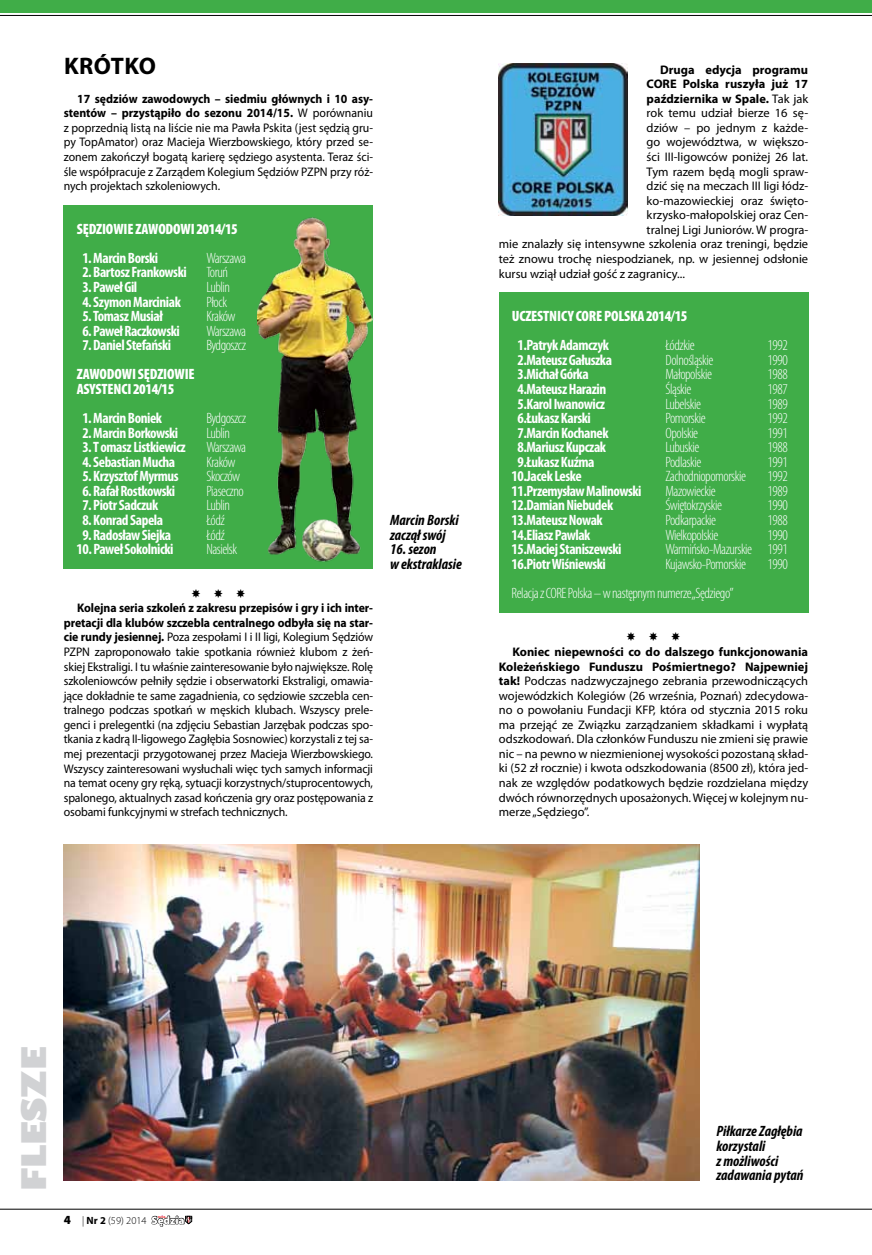
<style>
.page{position:relative;width:872px;height:1255px;background:#fff}
.page>*{position:absolute;margin:0;border:0;box-sizing:border-box;transform-origin:0 0}
.t1{font:800 33px "Gill Sans";color:#d1d2d4}
.t2{font:700 24px "Myriad Pro";letter-spacing:.015em;color:#000}
.t3{font:700 condensed 15px "Myriad Pro";letter-spacing:-.03em;color:#fff}
.t4{font:300 condensed 15px "Myriad Pro";letter-spacing:-.03em;color:#fff}
.t5{font:italic 700 condensed 15px/14.5px "Myriad Pro";color:#000}
.t6{font:900 condensed 15px/14.5px "Myriad Pro";letter-spacing:-.01em;color:#fff}
.t7{font:12.45px/14.5px "Myriad Pro";color:#000;text-align:justify;scale:.95 1}
.t8{font:12.45px/14.5px "Myriad Pro";color:#000;text-align:justify}
.t9{font:700 12.45px "Myriad Pro";color:#000}
.t10{font:300 10.5px "Myriad Pro";color:#000}
.s1{font-weight:700}
.s2{font-weight:400}
.s3{font-weight:900;font-size:12.45px}
.s4{font-weight:900;font-size:10.95px;color:#fff}
</style>
<div class="page">
<hr style="left:0;top:1208px;width:872px;height:1px;background:#000">
<hr style="left:0;top:15px;width:872px;height:1px;background:#000">
<div style="left:0;top:0;width:872px;height:13px;background:#40ad48"></div>
<svg style="left:152px;top:1215px;width:40px;height:11px"></svg>
<div style="left:499px;top:292px;width:309px;height:320px;background:#40ad48"></div>
<div style="left:64px;top:205px;width:309px;height:363px;background:#40ad48"></div>
<img style="left:64px;top:844px;width:635px;height:336px">
<img style="left:499px;top:63px;width:128px;height:153px">
<img style="left:257px;top:217px;width:117px;height:345px">
<h2 class="t2" style="left:64px;top:50px;width:94px">KRÓTKO</h2>
<p class="t7" style="left:64px;top:91px;width:327px;text-indent:14px"><span class="s1">17 sędziów zawodowych – siedmiu głównych i 10 asy&shy;stentów – przystąpiło do sezonu 2014/15.</span> W porównaniu z poprzednią listą na liście nie ma Pawła Pskita (jest sędzią gru&shy;py TopAmator) oraz Macieja Wierzbowskiego, który przed se&shy;zonem zakończył bogatą karierę sędziego asystenta. Teraz ści&shy;śle współpracuje z Zarządem Kolegium Sędziów PZPN przy róż&shy;nych projektach szkoleniowych.</p>
<p class="t6" style="left:77px;top:221px;width:163px">SĘDZIOWIE ZAWODOWI 2014/15</p>
<p class="t3" style="left:82px;top:248px;width:77px">1. Marcin Borski</p>
<p class="t4" style="left:206px;top:249px;width:41px">Warszawa</p>
<p class="t3" style="left:82px;top:263px;width:106px">2. Bartosz Frankowski</p>
<p class="t4" style="left:206px;top:264px;width:23px">Toruń</p>
<p class="t3" style="left:82px;top:278px;width:56px">3. Paweł Gil</p>
<p class="t4" style="left:206px;top:278px;width:25px">Lublin</p>
<p class="t3" style="left:82px;top:292px;width:100px">4. Szymon Marciniak</p>
<p class="t4" style="left:206px;top:293px;width:22px">Płock</p>
<p class="t3" style="left:82px;top:307px;width:82px">5. Tomasz Musiał</p>
<p class="t4" style="left:206px;top:307px;width:31px">Kraków</p>
<p class="t3" style="left:82px;top:321px;width:99px">6. Paweł Raczkowski</p>
<p class="t4" style="left:206px;top:322px;width:41px">Warszawa</p>
<p class="t3" style="left:82px;top:336px;width:90px">7. Daniel Stefański</p>
<p class="t4" style="left:206px;top:336px;width:41px">Bydgoszcz</p>
<p class="t6" style="left:77px;top:366px;width:120px">ZAWODOWI SĘDZIOWIE<br>ASYSTENCI 2014/15</p>
<p class="t3" style="left:82px;top:408px;width:81px">1. Marcin Boniek</p>
<p class="t4" style="left:206px;top:409px;width:41px">Bydgoszcz</p>
<p class="t3" style="left:82px;top:423px;width:97px">2. Marcin Borkowski</p>
<p class="t4" style="left:206px;top:424px;width:25px">Lublin</p>
<p class="t3" style="left:82px;top:438px;width:105px">3. T omasz Listkiewicz</p>
<p class="t4" style="left:206px;top:438px;width:41px">Warszawa</p>
<p class="t3" style="left:82px;top:452px;width:94px">4. Sebastian Mucha</p>
<p class="t4" style="left:206px;top:453px;width:31px">Kraków</p>
<p class="t3" style="left:82px;top:467px;width:98px">5. Krzysztof Myrmus</p>
<p class="t4" style="left:206px;top:467px;width:35px">Skoczów</p>
<p class="t3" style="left:82px;top:481px;width:94px">6. Rafał Rostkowski</p>
<p class="t4" style="left:206px;top:482px;width:39px">Piaseczno</p>
<p class="t3" style="left:82px;top:496px;width:77px">7. Piotr Sadczuk</p>
<p class="t4" style="left:206px;top:496px;width:25px">Lublin</p>
<p class="t3" style="left:82px;top:510px;width:82px">8. Konrad Sapela</p>
<p class="t4" style="left:206px;top:511px;width:20px">Łódź</p>
<p class="t3" style="left:82px;top:525px;width:90px">9. Radosław Siejka</p>
<p class="t4" style="left:206px;top:525px;width:20px">Łódź</p>
<p class="t3" style="left:77px;top:539px;width:98px">10. Paweł Sokolnicki</p>
<p class="t4" style="left:206px;top:540px;width:32px">Nasielsk</p>
<p class="t7" style="left:64px;top:600px;width:327px;text-indent:14px"><span class="s1">Kolejna seria szkoleń z zakresu przepisów i gry i ich inter&shy;pretacji dla klubów szczebla centralnego odbyła się na star&shy;cie rundy jesiennej.</span> Poza zespołami I i II ligi, Kolegium Sędziów PZPN zaproponowało takie spotkania również klubom z żeń&shy;skiej Ekstraligi. I tu właśnie zainteresowanie było największe. Rolę szkoleniowców pełniły sędzie i obserwatorki Ekstraligi, omawia&shy;jące dokładnie te same zagadnienia, co sędziowie szczebla cen&shy;tralnego podczas spotkań w męskich klubach. Wszyscy prele&shy;genci i prelegentki (na zdjęciu Sebastian Jarzębak podczas spo&shy;tkania z kadrą II-ligowego Zagłębia Sosnowiec) korzystali z tej sa&shy;mej prezentacji przygotowanej przez Macieja Wierzbowskiego.<br>Wszyscy zainteresowani wysłuchali więc tych samych informacji na temat oceny gry ręką, sytuacji korzystnych/stuprocentowych, spalonego, aktualnych zasad kończenia gry oraz postępowania z osobami funkcyjnymi w strefach technicznych.</p>
<p class="t5" style="left:390px;top:512px;width:70px">Marcin Borski zaczął swój</p>
<p class="t5" style="left:390px;top:541px;width:73px">16. sezon<br>w ekstraklasie</p>
<p class="t9" style="left:660px;top:61px;width:149px">Druga edycja programu</p>
<p class="t9" style="left:646px;top:76px;width:163px">CORE Polska ruszyła już 17</p>
<p class="t9" style="left:646px;top:90px;width:163px">października w Spale. <span class="s2">Tak jak</span></p>
<p class="t8" style="left:646px;top:106px;width:163px">rok temu udział bierze 16 sę-</p>
<p class="t8" style="left:646px;top:120px;width:163px">dziów – po jednym z każde-</p>
<p class="t8" style="left:646px;top:135px;width:163px">go województwa, w większo-</p>
<p class="t8" style="left:646px;top:149px;width:163px">ści III-ligowców poniżej 26 lat.</p>
<p class="t8" style="left:646px;top:164px;width:163px">Tym razem będą mogli spraw-</p>
<p class="t8" style="left:646px;top:178px;width:163px">dzić się na meczach III ligi łódz-</p>
<p class="t8" style="left:646px;top:193px;width:163px">ko-mazowieckiej oraz święto-</p>
<p class="t8" style="left:646px;top:208px;width:163px">krzysko-małopolskiej oraz Cen-</p>
<p class="t8" style="left:646px;top:222px;width:163px">tralnej Ligi Juniorów. W progra-</p>
<p class="t8" style="left:499px;top:237px;width:311px">mie znalazły się intensywne szkolenia oraz treningi, będzie</p>
<p class="t8" style="left:499px;top:251px;width:311px">też znowu trochę niespodzianek, np. w jesiennej odsłonie</p>
<p class="t8" style="left:499px;top:266px;width:187px">kursu wziął udział gość z zagranicy...</p>
<p class="t6" style="left:512px;top:308px;width:177px">UCZESTNICY CO RE POLSKA 2014/15</p>
<p class="t3" style="left:517px;top:336px;width:93px">1.Patryk Adamczyk</p>
<p class="t4" style="left:665px;top:336px;width:31px">Łódzkie</p>
<p class="t4" style="left:767px;top:336px;width:22px">1992</p>
<p class="t3" style="left:517px;top:350px;width:96px">2.Mateusz Gałuszka</p>
<p class="t4" style="left:665px;top:351px;width:49px">Dolnośląskie</p>
<p class="t4" style="left:767px;top:351px;width:22px">1990</p>
<p class="t3" style="left:517px;top:365px;width:73px">3.Michał Górka</p>
<p class="t4" style="left:665px;top:365px;width:48px">Małopolskie</p>
<p class="t4" style="left:767px;top:365px;width:22px">1988</p>
<p class="t3" style="left:517px;top:379px;width:90px">4.Mateusz Harazin</p>
<p class="t4" style="left:665px;top:380px;width:27px">Śląskie</p>
<p class="t4" style="left:767px;top:380px;width:22px">1987</p>
<p class="t3" style="left:517px;top:394px;width:89px">5.Karol Iwanowicz</p>
<p class="t4" style="left:665px;top:394px;width:37px">Lubelskie</p>
<p class="t4" style="left:767px;top:394px;width:22px">1989</p>
<p class="t3" style="left:517px;top:408px;width:75px">6.Łukasz Karski</p>
<p class="t4" style="left:665px;top:409px;width:42px">Pomorskie</p>
<p class="t4" style="left:767px;top:409px;width:22px">1992</p>
<p class="t3" style="left:517px;top:423px;width:93px">7.Marcin Kochanek</p>
<p class="t4" style="left:665px;top:424px;width:34px">Opolskie</p>
<p class="t4" style="left:767px;top:424px;width:22px">1991</p>
<p class="t3" style="left:517px;top:438px;width:90px">8.Mariusz Kupczak</p>
<p class="t4" style="left:665px;top:438px;width:35px">Lubuskie</p>
<p class="t4" style="left:767px;top:438px;width:22px">1988</p>
<p class="t3" style="left:517px;top:452px;width:79px">9.Łukasz Kuźma</p>
<p class="t4" style="left:665px;top:453px;width:37px">Podlaskie</p>
<p class="t4" style="left:767px;top:453px;width:22px">1991</p>
<p class="t3" style="left:511px;top:467px;width:71px">10.Jacek Leske</p>
<p class="t4" style="left:665px;top:467px;width:82px">Zachodniopomorskie</p>
<p class="t4" style="left:767px;top:467px;width:22px">1992</p>
<p class="t3" style="left:511px;top:481px;width:131px">11.Przemysław Malinowski</p>
<p class="t4" style="left:665px;top:482px;width:52px">Mazowieckie</p>
<p class="t4" style="left:767px;top:482px;width:22px">1989</p>
<p class="t3" style="left:511px;top:496px;width:103px">12.Damian Niebudek</p>
<p class="t4" style="left:665px;top:496px;width:58px">Świętokrzyskie</p>
<p class="t4" style="left:767px;top:496px;width:22px">1990</p>
<p class="t3" style="left:511px;top:510px;width:93px">13.Mateusz Nowak</p>
<p class="t4" style="left:665px;top:511px;width:52px">Podkarpackie</p>
<p class="t4" style="left:767px;top:511px;width:22px">1988</p>
<p class="t3" style="left:511px;top:525px;width:80px">14.Eliasz Pawlak</p>
<p class="t4" style="left:665px;top:525px;width:54px">Wielkopolskie</p>
<p class="t4" style="left:767px;top:525px;width:22px">1990</p>
<p class="t3" style="left:511px;top:539px;width:111px">15.Maciej Staniszewski</p>
<p class="t4" style="left:665px;top:540px;width:124px">Warmińsko-Mazurskie 1991</p>
<p class="t3" style="left:511px;top:554px;width:96px">16.Piotr Wiśniewski</p>
<p class="t4" style="left:665px;top:555px;width:82px">Kujawsko-Pomorskie</p>
<p class="t4" style="left:767px;top:555px;width:22px">1990</p>
<p class="t4" style="left:511px;top:584px;width:224px">Relacja z CORE Polska – w następnym numerze „Sędziego”</p>
<p class="t8" style="left:499px;top:644px;width:311px;text-indent:13px"><span class="s1">Koniec niepewności co do dalszego funkcjonowania Koleżeńskiego Funduszu Pośmiertnego? Najpewniej tak!</span> Podczas nadzwyczajnego zebrania przewodniczących wojewódzkich Kolegiów (26 września, Poznań) zdecydowa&shy;no o powołaniu Fundacji KFP, która od stycznia 2015 roku ma przejąć ze Związku zarządzaniem składkami i wypłatą odszkodowań. Dla członków Funduszu nie zmieni się prawie nic – na pewno w niezmienionej wysokości pozostaną skład&shy;ki (52 zł rocznie) i kwota odszkodowania (8500 zł), która jed&shy;nak ze względów podatkowych będzie rozdzielana między dwóch równorzędnych uposażonych. Więcej w kolejnym nu&shy;merze „Sędziego”.</p>
<h1 class="t1" style="left:13px;top:1191px;width:146px;rotate:-90deg">flesze</h1>
<p class="t10" style="left:64px;top:1213px;width:122px"><span class="s3">4</span> | <span class="s1">Nr 2</span> (59) 2014 <span class="s4">Sędzia</span></p>
<p class="t5" style="left:716px;top:1123px;width:89px">Piłkarze Zagłębia korzystali<br>z możliwości zadawania pytań</p>
</div>
